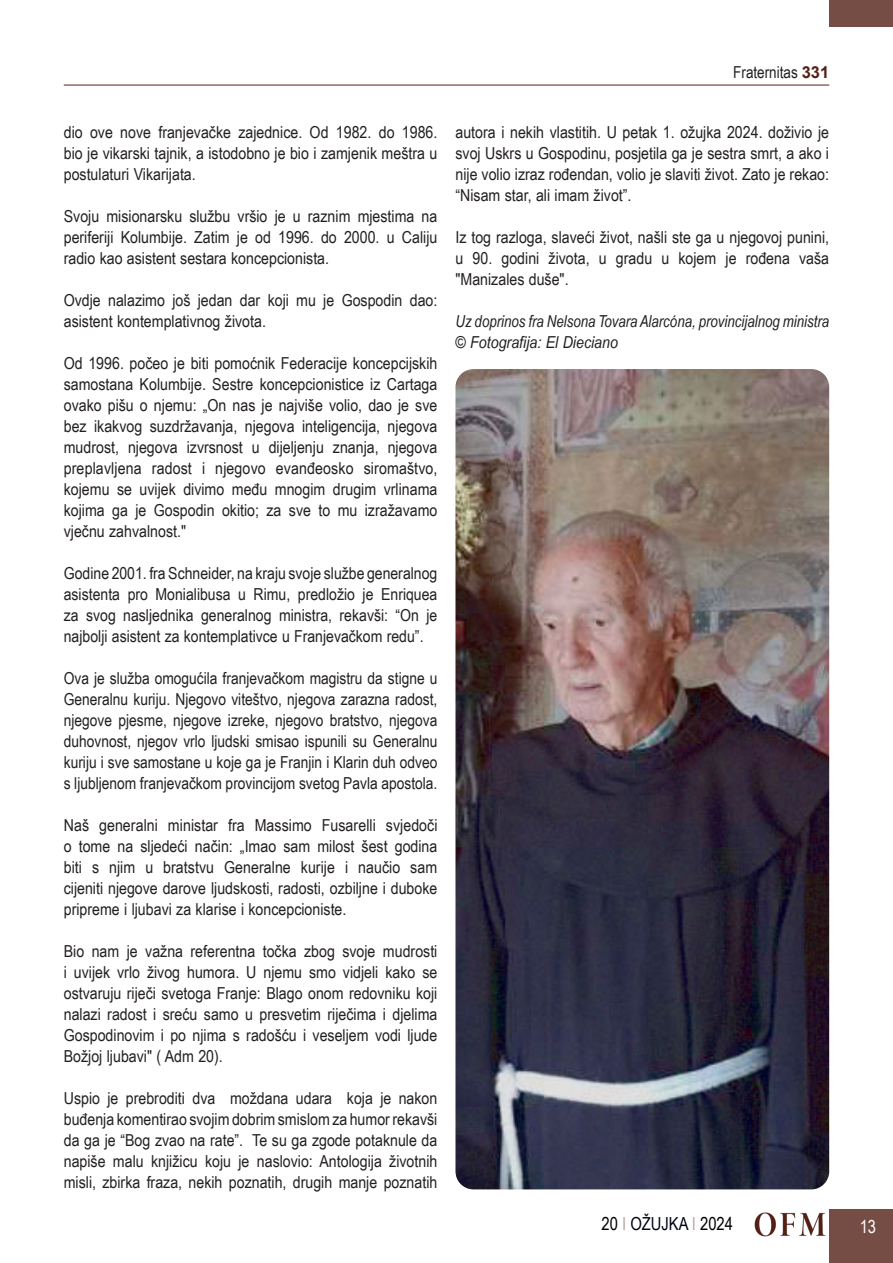
<style>
.page{position:relative;width:893px;height:1263px;background:#fff}
.page>*{position:absolute;margin:0;border:0;box-sizing:border-box;transform-origin:0 0}
.t1{font:18px "Arial Narrow";color:#000}
.t2{font:18px "Arial Narrow";color:#fff}
.Titolo{font:16.5px/21px "Arial Narrow";color:#231f20;text-align:justify;scale:1.05 1}
.Titolo-2{font:16.5px/21px "Arial Narrow";color:#231f20;text-align:justify}
.Titolo-3{font:16.5px/21px "Arial Narrow";color:#231f20;text-align:justify;scale:1.04 1}
.Titolo-4{font:italic 16.5px "Arial Narrow";color:#231f20}
.Titolo-5{font:italic 16.5px "Arial Narrow";color:#231f20;scale:1.05 1}
.s1{font-family:"Arial";font-weight:700;color:#542015}
.s2{color:#bba6a1}
.s3{color:#000214}
</style>
<div class="page">
<div style="left:829px;top:1209px;width:64px;height:54px;background:#764d44"></div>
<hr style="left:64px;top:85px;width:765px;height:1px;background:#542015">
<div style="left:829px;top:0;width:64px;height:27px;background:#764d44"></div>
<img style="left:755px;top:1212px;width:71px;height:24px">
<img style="left:455px;top:369px;width:374px;height:820px">
<p class="Titolo-2" style="left:733px;top:61px;width:97px">Fraternitas <span class="s1">331</span></p>
<p class="Titolo" style="left:64px;top:121px;width:357px">dio ove nove franjevačke zajednice. Od 1982. do 1986. bio je vikarski tajnik, a istodobno je bio i zamjenik meštra u postulaturi Vikarijata.</p>
<p class="Titolo" style="left:64px;top:205px;width:357px">Svoju misionarsku službu vršio je u raznim mjestima na periferiji Kolumbije. Zatim je od 1996. do 2000. u Caliju radio kao asistent sestara koncepcionista.</p>
<p class="Titolo" style="left:64px;top:289px;width:357px">Ovdje nalazimo još jedan dar koji mu je Gospodin dao: asistent kontemplativnog života.</p>
<p class="Titolo" style="left:64px;top:352px;width:357px">Od 1996. počeo je biti pomoćnik Federacije koncepcijskih samostana Kolumbije. Sestre koncepcionistice iz Cartaga ovako pišu o njemu: „On nas je najviše volio, dao je sve bez ikakvog suzdržavanja, njegova inteligencija, njegova mudrost, njegova izvrsnost u dijeljenju znanja, njegova preplavljena radost i njegovo evanđeosko siromaštvo, kojemu se uvijek divimo među mnogim drugim vrlinama kojima ga je Gospodin okitio; za sve to mu izražavamo vječnu zahvalnost."</p>
<p class="Titolo-3" style="left:64px;top:562px;width:361px">Godine 2001. fra Schneider, na kraju svoje službe generalnog asistenta pro Monialibusa u Rimu, predložio je Enriquea za svog nasljednika generalnog ministra, rekavši: “On je najbolji asistent za kontemplativce u Franjevačkom redu”.</p>
<p class="Titolo-2" style="left:64px;top:667px;width:375px">Ova je služba omogućila franjevačkom magistru da stigne u Generalnu kuriju. Njegovo viteštvo, njegova zarazna radost, njegove pjesme, njegove izreke, njegovo bratstvo, njegova duhovnost, njegov vrlo ljudski smisao ispunili su Generalnu kuriju i sve samostane u koje ga je Franjin i Klarin duh odveo s ljubljenom franjevačkom provincijom svetog Pavla apostola.</p>
<p class="Titolo" style="left:64px;top:814px;width:357px">Naš generalni ministar fra Massimo Fusarelli svjedoči o tome na sljedeći način: „Imao sam milost šest godina biti s njim u bratstvu Generalne kurije i naučio sam cijeniti njegove darove ljudskosti, radosti, ozbiljne i duboke pripreme i ljubavi za klarise i koncepcioniste.</p>
<p class="Titolo" style="left:64px;top:940px;width:357px">Bio nam je važna referentna točka zbog svoje mudrosti i uvijek vrlo živog humora. U njemu smo vidjeli kako se ostvaruju riječi svetoga Franje: Blago onom redovniku koji nalazi radost i sreću samo u presvetim riječima i djelima Gospodinovim i po njima s radošću i veseljem vodi ljude Božjoj ljubavi" ( Adm 20).</p>
<p class="Titolo" style="left:64px;top:1087px;width:357px">Uspio je prebroditi dva moždana udara koja je nakon buđenja komentirao svojim dobrim smislom za humor rekavši da ga je “Bog zvao na rate”. Te su ga zgode potaknule da napiše malu knjižicu koju je naslovio: Antologija životnih misli, zbirka fraza, nekih poznatih, drugih manje poznatih</p>
<p class="Titolo" style="left:455px;top:121px;width:357px">autora i nekih vlastitih. U petak 1. ožujka 2024. doživio je svoj Uskrs u Gospodinu, posjetila ga je sestra smrt, a ako i nije volio izraz rođendan, volio je slaviti život. Zato je rekao: “Nisam star, ali imam život”.</p>
<p class="Titolo" style="left:455px;top:226px;width:357px">Iz tog razloga, slaveći život, našli ste ga u njegovoj punini, u 90. godini života, u gradu u kojem je rođena vaša "Manizales duše".</p>
<p class="Titolo-4" style="left:455px;top:310px;width:375px">Uz doprinos fra Nelsona Tovara Alarcóna, provincijalnog ministra</p>
<p class="Titolo-5" style="left:455px;top:331px;width:156px">© Fotografija: El Dieciano</p>
<p class="t1" style="left:602px;top:1210px;width:133px">20 <span class="s2">I</span> <span class="s3">OŽUJKA</span> <span class="s2">I</span> 2024</p>
<p class="t2" style="left:860px;top:1213px;width:18px">13</p>
</div>
